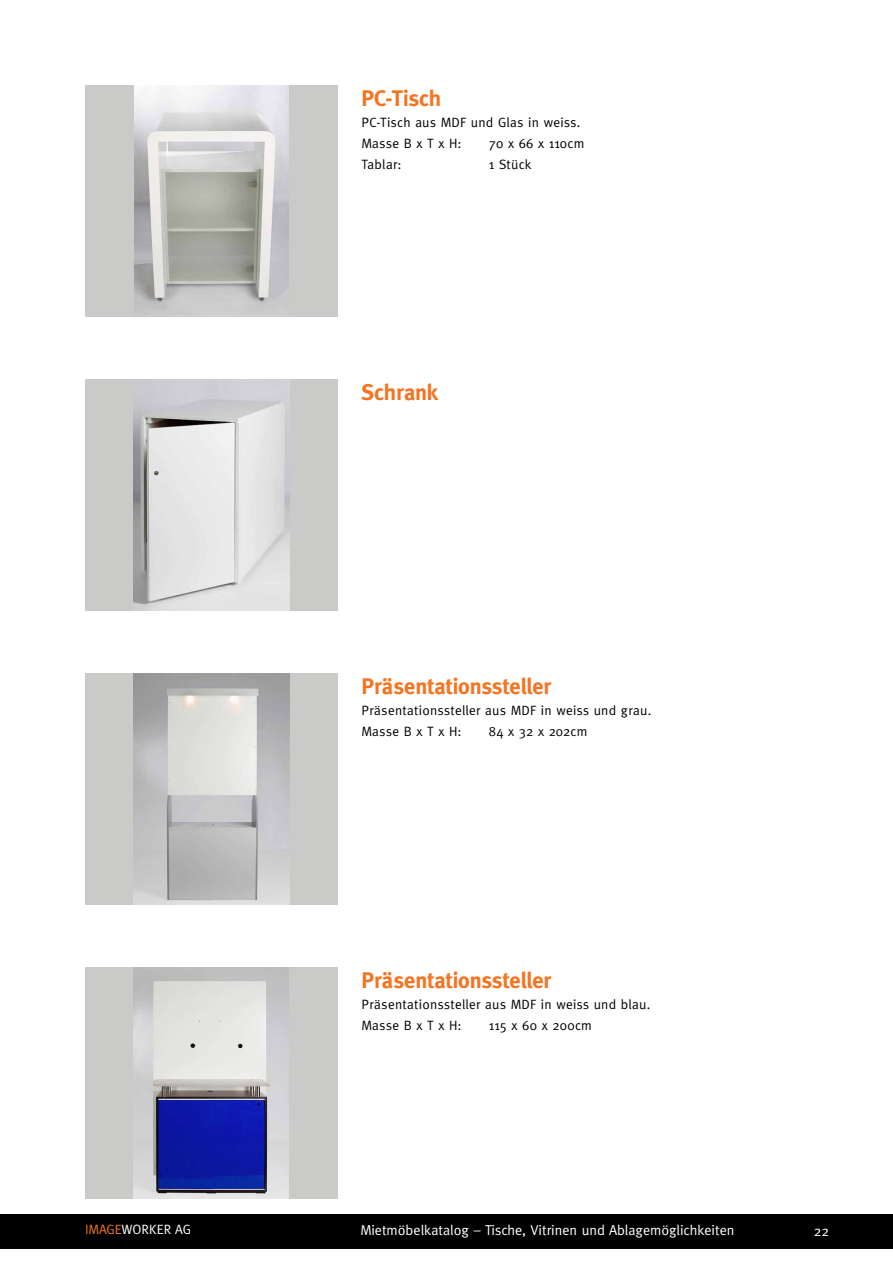
<style>
.page{position:relative;width:893px;height:1263px;background:#fff}
.page>*{position:absolute;margin:0;border:0;box-sizing:border-box;transform-origin:0 0}
.t1{font:700 22.5px "Meta";color:#f47421}
.t2{font:14.25px "Meta";color:#fff}
.t3{font:13.5px/21px "Meta";letter-spacing:.02em;color:#000}
.t4{font:13.5px "Meta";color:#fff}
.s1{color:#f47421}
</style>
<div class="page">
<div style="left:0;top:1214px;width:893px;height:34px;background:#000"></div>
<div style="left:85px;top:379px;width:252px;height:231px;background:#cacac9"></div>
<div style="left:85px;top:673px;width:252px;height:231px;background:#cacac9"></div>
<div style="left:85px;top:967px;width:252px;height:231px;background:#cacac9"></div>
<img style="left:133px;top:379px;width:156px;height:231px">
<img style="left:133px;top:673px;width:156px;height:231px">
<img style="left:134px;top:967px;width:155px;height:232px">
<div style="left:85px;top:85px;width:252px;height:231px;background:#cacac9"></div>
<img style="left:134px;top:85px;width:154px;height:223px">
<h1 class="t1" style="left:361px;top:85px;width:81px">PC-Tisch</h1>
<p class="t3" style="left:361px;top:112px;width:220px">PC-Tisch aus MDF und Glas in weiss.<br>Masse B x T x H:</p>
<p class="t3" style="left:489px;top:133px;width:97px">70 x 66 x 110cm</p>
<p class="t3" style="left:361px;top:154px;width:42px">Tablar:</p>
<p class="t3" style="left:489px;top:154px;width:44px">1 Stück</p>
<h1 class="t1" style="left:361px;top:379px;width:78px">Schrank</h1>
<h1 class="t1" style="left:361px;top:673px;width:191px">Präsentationssteller</h1>
<p class="t3" style="left:361px;top:700px;width:291px">Präsentationssteller aus MDF in weiss und grau.<br>Masse B x T x H:</p>
<p class="t3" style="left:489px;top:721px;width:100px">84 x 32 x 202cm</p>
<h1 class="t1" style="left:361px;top:967px;width:191px">Präsentationssteller</h1>
<p class="t3" style="left:361px;top:994px;width:290px">Präsentationssteller aus MDF in weiss und blau.<br>Masse B x T x H:</p>
<p class="t3" style="left:489px;top:1015px;width:104px">115 x 60 x 200cm</p>
<p class="t2" style="left:361px;top:1222px;width:375px">Mietmöbelkatalog – Tische, Vitrinen und Ablagemöglichkeiten</p>
<p class="t4" style="left:85px;top:1222px;width:107px"><span class="s1">IMAGE</span>WORKER AG</p>
<p class="t2" style="left:814px;top:1223px;width:17px">22</p>
</div>
